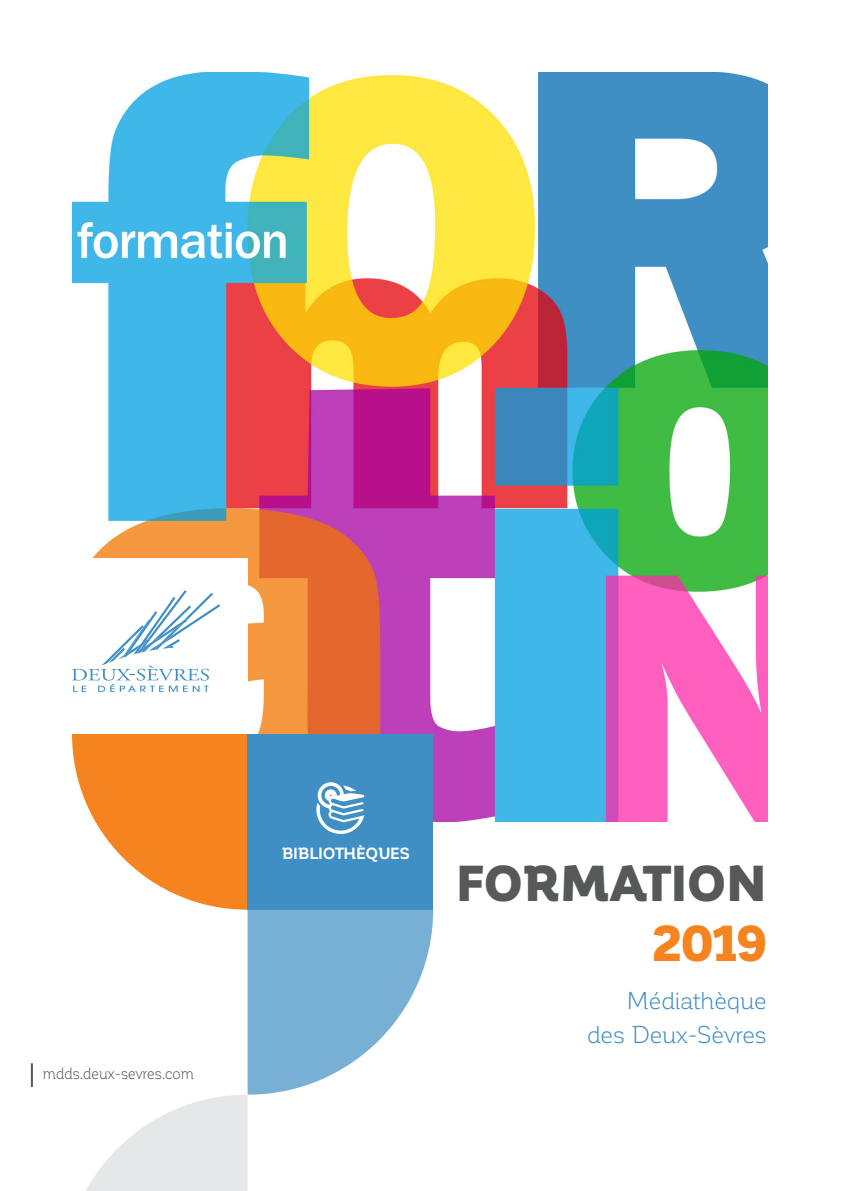
<style>
.page{position:relative;width:842px;height:1191px;background:#fff}
.page>*{position:absolute;margin:0;border:0;box-sizing:border-box;transform-origin:0 0}
.t1{font:900 49.8px "Corporative";letter-spacing:-.005em;color:#57585a}
.t2{font:900 49.8px "Corporative";color:#f58420}
.t3{font:24px "Corporative";letter-spacing:-.025em;color:#3f8fc4}
.t4{font:16px "Corporative";letter-spacing:-.02em;color:#57585a;scale:.92 1}
.t5{font:700 16px "Corporative";color:#fff}
</style>
<div class="page">
<img style="left:72px;top:72px;width:695px;height:750px">
<hr style="left:31px;top:1063px;width:2px;height:24px;background:#57585a">
<div style="left:57px;top:558px;width:191px;height:176px;background:#fff"></div>
<svg style="left:72px;top:590px;width:148px;height:102px"></svg>
<svg style="left:72px;top:734px;width:361px;height:457px"></svg>
<p class="t4" style="left:43px;top:1064px;width:166px">mdds.deux-sevres.com</p>
<p class="t5" style="left:282px;top:844px;width:129px">BIBLIOTHÈQUES</p>
<p class="t1" style="left:456px;top:855px;width:313px">FORMATION</p>
<p class="t2" style="left:653px;top:915px;width:115px">2019</p>
<p class="t3" style="left:627px;top:987px;width:142px">Médiathèque</p>
<p class="t3" style="left:587px;top:1021px;width:182px">des Deux-Sèvres</p>
</div>
